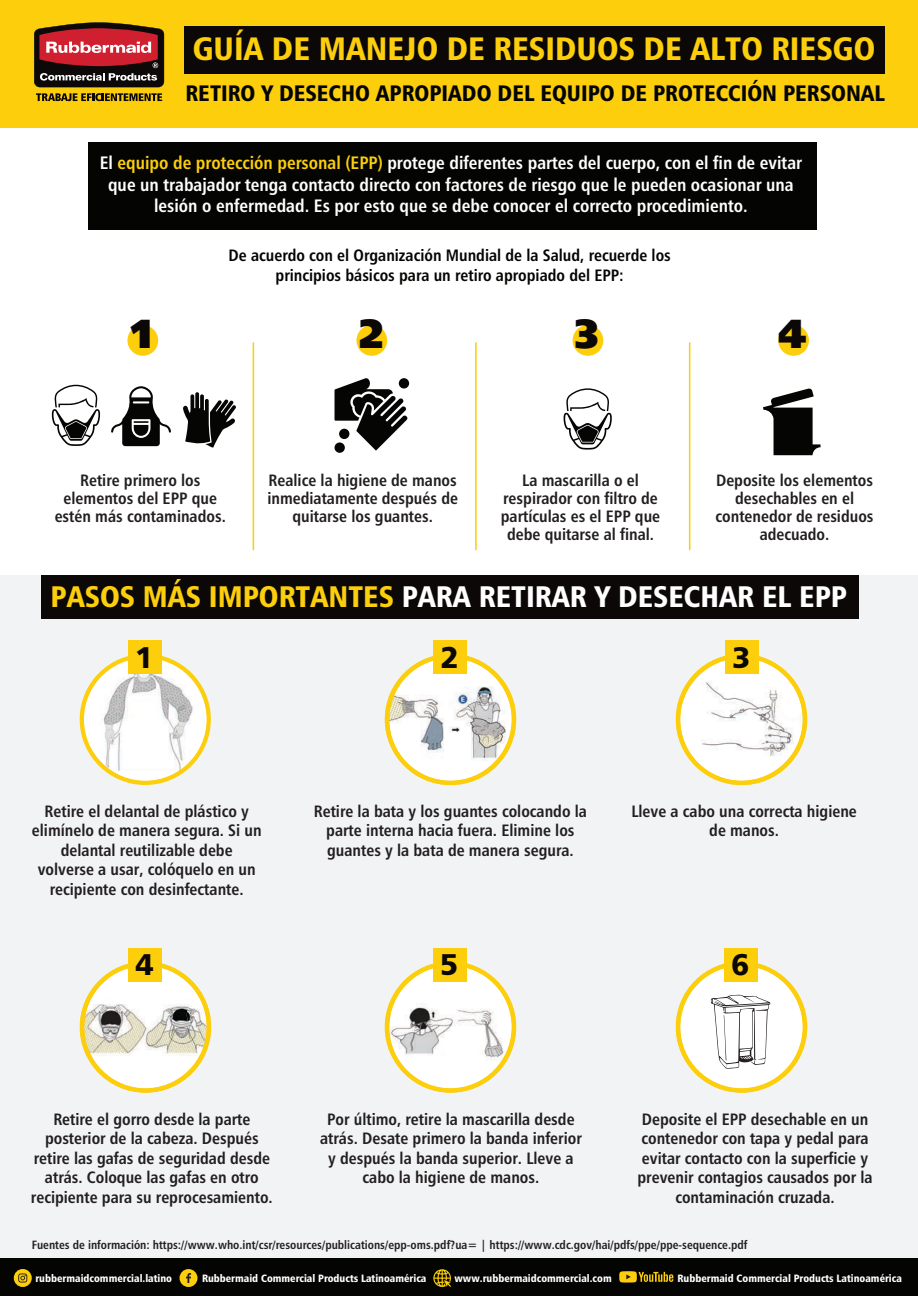
<style>
.page{position:relative;width:918px;height:1296px;background:#fff}
.page>*{position:absolute;margin:0;border:0;box-sizing:border-box;transform-origin:0 0}
.t1{font:40.65px "Humanist 777 BT Extra Black B";color:#0b0807}
.t2{font:40.5px "Humanist 777 BT Black Condensed B";color:#fcce0c}
.t3{font:32.55px "Humanist 777 BT Black Condensed B";color:#fcce0c}
.t4{font:30px "Humanist 777 BT Black B";color:#0b0807}
.t5{font:29.85px "Humanist 777 BT Black Condensed B";color:#fff}
.t6{font:22.5px "Humanist 777 BT Black Condensed B";color:#040503}
.t7{font:18px/21.6px "Humanist 777 BT Bold Condensed B";color:#fff;text-align:center}
.t8{font:16.5px/19.5px "Humanist 777 BT Bold Condensed B";color:#231f20;text-align:center}
.t9{font:16.5px/19.5px "Humanist 777 BT Bold Condensed B";color:#040503;text-align:center}
.t10{font:12px "Humanist 777 BT Bold Condensed B";color:#231f20}
.t11{font:10.65px "Humanist 777 BT Black Condensed B";color:#fff}
.s1{color:#fcce0c}
</style>
<div class="page">
<div style="left:0;top:0;width:918px;height:128px;background:#fcce0c"></div>
<svg style="left:36px;top:93px;width:126px;height:8px"></svg>
<svg style="left:34px;top:22px;width:130px;height:65px"></svg>
<div style="left:185px;top:26px;width:700px;height:47px;background:#0b0807"></div>
<div style="left:127px;top:325px;width:31px;height:31px;background:#fcce0c;border-radius:50%"></div>
<div style="left:356px;top:325px;width:31px;height:31px;background:#fcce0c;border-radius:50%"></div>
<hr style="left:253px;top:343px;width:1px;height:206px;background:#fcce0c">
<div style="left:573px;top:325px;width:30px;height:31px;background:#fcce0c;border-radius:50%"></div>
<div style="left:778px;top:325px;width:31px;height:31px;background:#fcce0c;border-radius:50%"></div>
<hr style="left:475px;top:343px;width:2px;height:206px;background:#fcce0c">
<hr style="left:689px;top:343px;width:1px;height:206px;background:#fcce0c">
<div style="left:0;top:575px;width:918px;height:687px;background:#f2f3f4"></div>
<div style="left:42px;top:575px;width:817px;height:44px;background:#0b0807"></div>
<div style="left:89px;top:142px;width:728px;height:88px;background:#040503"></div>
<div style="left:0;top:1258px;width:918px;height:38px;background:#040503"></div>
<svg style="left:14px;top:1269px;width:18px;height:18px"></svg>
<svg style="left:18px;top:1273px;width:9px;height:9px"></svg>
<div style="left:180px;top:1269px;width:18px;height:18px;background:#fcce0c;border-radius:50%"></div>
<svg style="left:186px;top:1273px;width:5px;height:10px"></svg>
<svg style="left:619px;top:1271px;width:54px;height:11px"></svg>
<svg style="left:433px;top:1269px;width:18px;height:18px"></svg>
<svg style="left:82px;top:672px;width:125px;height:110px"></svg>
<img style="left:100px;top:656px;width:95px;height:115px">
<div style="left:80px;top:654px;width:131px;height:131px;border:4px solid #fcce0c;border-radius:50%"></div>
<svg style="left:387px;top:656px;width:127px;height:127px"></svg>
<img style="left:387px;top:690px;width:8px;height:27px">
<img style="left:449px;top:686px;width:58px;height:75px">
<div style="left:385px;top:654px;width:131px;height:131px;border:4px solid #fcce0c;border-radius:50%"></div>
<svg style="left:678px;top:657px;width:127px;height:126px;fill:#fff"></svg>
<img style="left:696px;top:675px;width:109px;height:84px">
<div style="left:781px;top:693px;width:22px;height:24px;background:#fff;border-radius:50%"></div>
<div style="left:676px;top:654px;width:131px;height:131px;border:4px solid #fcce0c;border-radius:50%"></div>
<svg style="left:86px;top:965px;width:123px;height:125px"></svg>
<img style="left:82px;top:999px;width:126px;height:67px">
<img style="left:187px;top:1015px;width:19px;height:12px">
<div style="left:80px;top:961px;width:131px;height:131px;border:4px solid #fcce0c;border-radius:50%"></div>
<div style="left:387px;top:963px;width:127px;height:127px;background:#fff;border-radius:50%"></div>
<img style="left:387px;top:997px;width:119px;height:65px">
<div style="left:385px;top:961px;width:131px;height:131px;border:4px solid #fcce0c;border-radius:50%"></div>
<div style="left:678px;top:963px;width:127px;height:127px;background:#fff;border-radius:50%"></div>
<svg style="left:711px;top:994px;width:59px;height:74px"></svg>
<div style="left:676px;top:961px;width:131px;height:131px;border:4px solid #fcce0c;border-radius:50%"></div>
<div style="left:129px;top:641px;width:33px;height:33px;background:#fcce0c"></div>
<div style="left:434px;top:641px;width:33px;height:33px;background:#fcce0c"></div>
<div style="left:726px;top:641px;width:33px;height:33px;background:#fcce0c"></div>
<div style="left:129px;top:948px;width:33px;height:33px;background:#fcce0c"></div>
<div style="left:433px;top:948px;width:33px;height:33px;background:#fcce0c"></div>
<div style="left:724px;top:948px;width:33px;height:33px;background:#fcce0c"></div>
<svg style="left:51px;top:385px;width:50px;height:61px"></svg>
<svg style="left:111px;top:386px;width:60px;height:60px"></svg>
<svg style="left:183px;top:392px;width:53px;height:56px"></svg>
<svg style="left:335px;top:378px;width:74px;height:73px"></svg>
<div style="left:335px;top:442px;width:10px;height:11px;background:#050504;border-radius:50%"></div>
<svg style="left:563px;top:388px;width:49px;height:61px"></svg>
<svg style="left:763px;top:388px;width:58px;height:67px"></svg>
<h3 class="t3" style="left:193px;top:28px;width:684px">GUÍA DE MANEJO DE RESIDUOS DE ALTO RIESGO</h3>
<h2 class="t2" style="left:221px;top:25px;width:666px">GARANTIZA LA SEGURIDAD DE TODOS</h2>
<h3 class="t6" style="left:186px;top:79px;width:701px">RETIRO Y DESECHO APROPIADO DEL EQUIPO DE PROTECCIÓN PERSONAL</h3>
<p class="t7" style="left:100px;top:151px;width:704px">El <span class="s1">equipo de protección personal (EPP)</span> protege diferentes partes del cuerpo, con el fin de evitar que un trabajador tenga contacto directo con factores de riesgo que le pueden ocasionar una lesión o enfermedad. Es por esto que se debe conocer el correcto procedimiento.</p>
<p class="t9" style="left:229px;top:245px;width:444px">De acuerdo con el Organización Mundial de la Salud, recuerde los principios básicos para un retiro apropiado del EPP:</p>
<h1 class="t1" style="left:130px;top:307px;width:24px">1</h1>
<h1 class="t1" style="left:359px;top:307px;width:26px">2</h1>
<h1 class="t1" style="left:575px;top:307px;width:26px">3</h1>
<h1 class="t1" style="left:778px;top:307px;width:31px">4</h1>
<p class="t8" style="left:55px;top:471px;width:173px;line-height:18px">Retire primero los elementos del EPP que estén más contaminados.</p>
<p class="t8" style="left:267px;top:471px;width:192px;line-height:18px">Realice la higiene de manos inmediatamente después de quitarse los guantes.</p>
<p class="t8" style="left:501px;top:471px;width:161px;line-height:18px">La mascarilla o el respirador con filtro de partículas es el EPP que debe quitarse al final.</p>
<p class="t8" style="left:716px;top:471px;width:160px;line-height:18px">Deposite los elementos desechables en el contenedor de residuos adecuado.</p>
<h3 class="t5" style="left:51px;top:577px;width:798px"><span class="s1">PASOS MÁS IMPORTANTES</span> PARA RETIRAR Y DESECHAR EL EPP</h3>
<h3 class="t4" style="left:135px;top:638px;width:20px">1</h3>
<h3 class="t4" style="left:440px;top:638px;width:20px">2</h3>
<h3 class="t4" style="left:732px;top:638px;width:20px">3</h3>
<p class="t8" style="left:32px;top:801px;width:231px">Retire el delantal de plástico y elimínelo de manera segura. Si un delantal reutilizable debe volverse a usar, colóquelo en un recipiente con desinfectante.</p>
<p class="t8" style="left:314px;top:801px;width:275px">Retire la bata y los guantes colocando la parte interna hacia fuera. Elimine los guantes y la bata de manera segura.</p>
<p class="t8" style="left:631px;top:801px;width:227px">Lleve a cabo una correcta higiene de manos.</p>
<h3 class="t4" style="left:135px;top:945px;width:20px">4</h3>
<h3 class="t4" style="left:440px;top:945px;width:20px">5</h3>
<h3 class="t4" style="left:731px;top:945px;width:20px">6</h3>
<p class="t8" style="left:31px;top:1108px;width:243px">Retire el gorro desde la parte posterior de la cabeza. Después retire las gafas de seguridad desde atrás. Coloque las gafas en otro recipiente para su reprocesamiento.</p>
<p class="t8" style="left:320px;top:1108px;width:263px">Por último, retire la mascarilla desde atrás. Desate primero la banda inferior y después la banda superior. Lleve a cabo la higiene de manos.</p>
<p class="t8" style="left:638px;top:1108px;width:237px">Deposite el EPP desechable en un contenedor con tapa y pedal para evitar contacto con la superficie y prevenir contagios causados por la contaminación cruzada.</p>
<p class="t10" style="left:32px;top:1237px;width:717px">Fuentes de información: https://www.who.int/csr/resources/publications/epp-oms.pdf?ua= | https://www.cdc.gov/hai/pdfs/ppe/ppe-sequence.pdf</p>
<p class="t11" style="left:36px;top:1271px;width:138px">rubbermaidcommercial.latino</p>
<p class="t11" style="left:202px;top:1271px;width:226px">Rubbermaid Commercial Products Latinoamérica</p>
<p class="t11" style="left:454px;top:1271px;width:159px">www.rubbermaidcommercial.com</p>
<p class="t11" style="left:678px;top:1271px;width:226px">Rubbermaid Commercial Products Latinoamérica</p>
</div>
